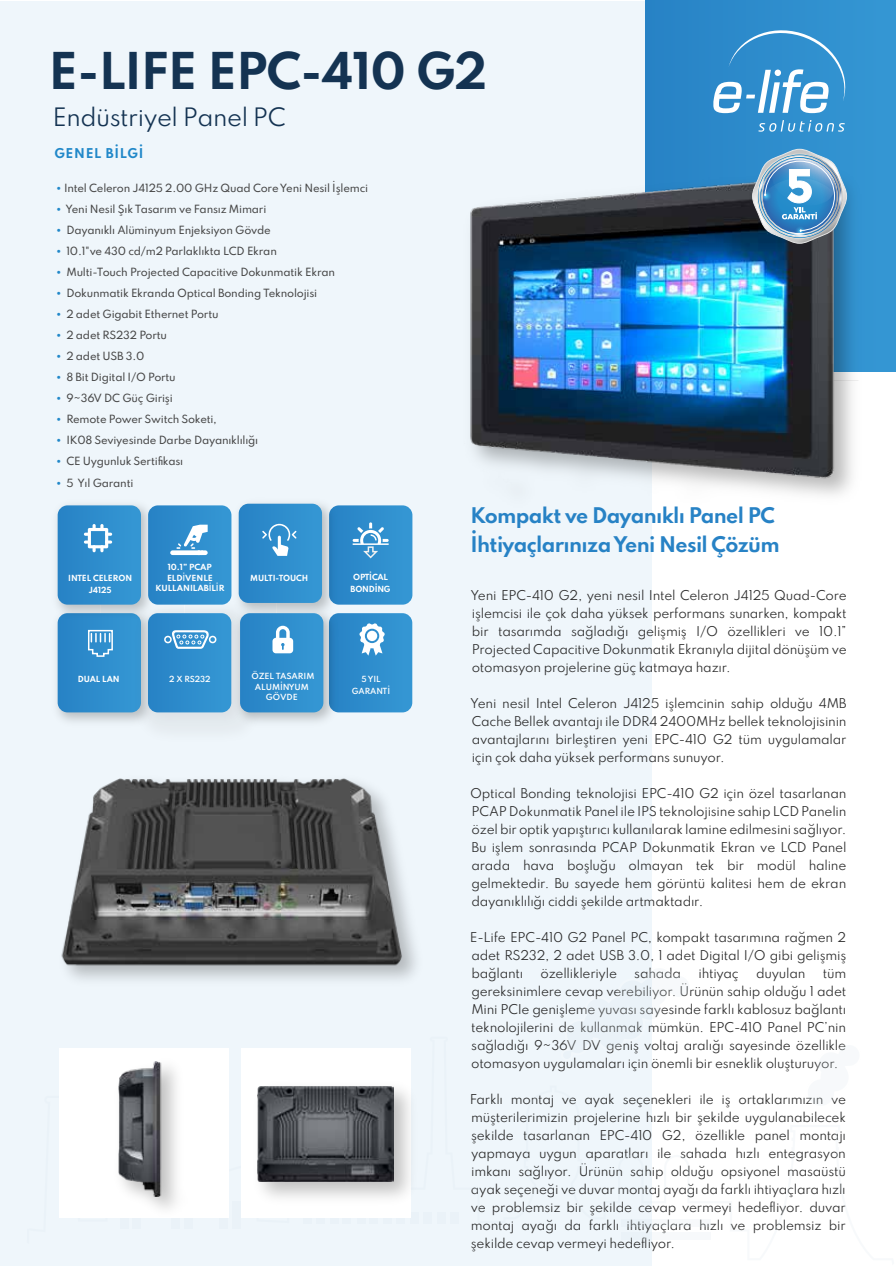
<style>
.page{position:relative;width:896px;height:1266px;background:#fff}
.page>*{position:absolute;margin:0;border:0;box-sizing:border-box;transform-origin:0 0}
.t1{font:700 45px "Spartan";letter-spacing:-.025em;color:#143352}
.t2{font:22.5px "Spartan";letter-spacing:-.025em;color:#143352}
.t3{font:700 19.2px/28.5px "Spartan";letter-spacing:-.035em;color:#2782c5}
.t4{font:12px/18px "Spartan";letter-spacing:-.02em;color:#2b2b2b;text-align:justify}
.t5{font:700 12px "Spartan";letter-spacing:.055em;color:#2188c9}
.t6{font:500 10.05px "Spartan";letter-spacing:-.02em;color:#474747}
.t7{font:700 7.5px/10.5px "Spartan";letter-spacing:-.01em;color:#fff;text-align:center}
.t8{font:600 7.5px/10.5px "Spartan";letter-spacing:-.01em;color:#fff;text-align:center}
.s1{font-family:"Century Gothic";font-weight:400;color:#2188c9}
.s2{font-weight:600}
</style>
<div class="page">
<div style="left:0;top:1px;width:652px;height:1265px;background:#eff6fb"></div>
<div style="left:645px;top:0;width:251px;height:372px;background:linear-gradient(to right,#2782c5,#3597d4)"></div>
<svg style="left:758px;top:120px;width:87px;height:12px"></svg>
<svg style="left:713px;top:30px;width:133px;height:83px;background:#55a2d6"></svg>
<div style="left:242px;top:1048px;width:169px;height:169px;background:#fff"></div>
<div style="left:59px;top:1048px;width:169px;height:169px;background:#fff"></div>
<img style="left:56px;top:622px;width:74px;height:100px">
<img style="left:56px;top:504px;width:92px;height:118px">
<img style="left:231px;top:604px;width:109px;height:123px">
<svg style="left:239px;top:504px;width:83px;height:99px;background:#3691ce"></svg>
<svg style="left:329px;top:613px;width:83px;height:99px;background:#3b93cf"></svg>
<svg style="left:148px;top:505px;width:83px;height:100px;background:#3c94cf"></svg>
<svg style="left:240px;top:613px;width:83px;height:99px;background:#3993cf"></svg>
<img style="left:107px;top:1070px;width:95px;height:148px">
<img style="left:118px;top:1061px;width:54px;height:136px">
<img style="left:257px;top:1086px;width:153px;height:112px">
<img style="left:258px;top:1087px;width:135px;height:94px">
<img style="left:645px;top:163px;width:213px;height:332px">
<img style="left:470px;top:165px;width:376px;height:320px">
<svg style="left:752px;top:149px;width:95px;height:95px;background:#6a9dc2"></svg>
<svg style="left:148px;top:613px;width:83px;height:99px;background:#3892ce"></svg>
<svg style="left:58px;top:505px;width:83px;height:100px;background:#3892ce"></svg>
<svg style="left:329px;top:505px;width:83px;height:100px;background:#3992ce"></svg>
<svg style="left:58px;top:613px;width:83px;height:99px;background:#3590cd"></svg>
<img style="left:61px;top:778px;width:355px;height:202px">
<h1 class="t1" style="left:49px;top:38px;width:440px">E-LIFE EPC-410 G2</h1>
<h2 class="t2" style="left:53px;top:100px;width:235px">Endüstriyel Panel PC</h2>
<p class="t5" style="left:54px;top:145px;width:91px">GENEL BİLGİ</p>
<p class="t6" style="left:56px;top:181px;width:314px"><span class="s1">•</span> Intel Celeron J4125 2.00 GHz Quad Core Yeni Nesil İşlemci</p>
<p class="t6" style="left:56px;top:202px;width:212px"><span class="s1">•</span> Yeni Nesil Şık Tasarım ve Fansız Mimari</p>
<p class="t6" style="left:56px;top:223px;width:217px"><span class="s1">•</span> Dayanıklı Alüminyum Enjeksiyon Gövde</p>
<p class="t6" style="left:56px;top:244px;width:223px"><span class="s1">•</span> 10.1"ve 430 cd/m2 Parlaklıkta LCD Ekran</p>
<p class="t6" style="left:56px;top:265px;width:281px"><span class="s1">•</span> Multi-Touch Projected Capacitive Dokunmatik Ekran</p>
<p class="t6" style="left:56px;top:286px;width:263px"><span class="s1">•</span> Dokunmatik Ekranda Optical Bonding Teknolojisi</p>
<p class="t6" style="left:56px;top:307px;width:164px"><span class="s1">•</span> 2 adet Gigabit Ethernet Portu</p>
<p class="t6" style="left:56px;top:328px;width:113px"><span class="s1">•</span> 2 adet RS232 Portu</p>
<p class="t6" style="left:56px;top:349px;width:90px"><span class="s1">•</span> 2 adet USB 3.0</p>
<p class="t6" style="left:56px;top:370px;width:122px"><span class="s1">•</span> 8 Bit Digital I/O Portu</p>
<p class="t6" style="left:56px;top:391px;width:119px"><span class="s1">•</span> 9~36V DC Güç Girişi</p>
<p class="t6" style="left:56px;top:412px;width:163px"><span class="s1">•</span> Remote Power Switch Soketi,</p>
<p class="t6" style="left:56px;top:432px;width:204px"><span class="s1">•</span> IK08 Seviyesinde Darbe Dayanıklılığı</p>
<p class="t6" style="left:56px;top:453px;width:129px"><span class="s1">•</span> CE Uygunluk Sertifikası</p>
<p class="t6" style="left:56px;top:475px;width:79px"><span class="s1">•</span> 5 Yıl Garanti</p>
<p class="t7" style="left:155px;top:562px;width:71px">10.1” PCAP<br>ELD<span class="s2">İ</span>VENLE<br>KULLANILAB<span class="s2">İ</span>L<span class="s2">İ</span>R</p>
<p class="t7" style="left:250px;top:572px;width:60px">MULTI-TOUCH</p>
<p class="t7" style="left:68px;top:571px;width:65px;line-height:12.1px">INTEL CELERON<br>J4125</p>
<p class="t7" style="left:351px;top:571px;width:42px;line-height:12.1px">OPTİCAL<br>BONDİNG</p>
<p class="t7" style="left:78px;top:674px;width:43px">DUAL LAN</p>
<p class="t8" style="left:169px;top:674px;width:43px">2 X RS232</p>
<p class="t8" style="left:251px;top:671px;width:65px">ÖZEL TASARIM<br>ALUMİNYUM<br>GÖVDE</p>
<p class="t8" style="left:352px;top:673px;width:40px;line-height:12px">5 YIL<br>GARANTİ</p>
<h3 class="t3" style="left:471px;top:501px;width:311px">Kompakt ve Dayanıklı Panel PC<br>İhtiyaçlarınıza Yeni Nesil Çözüm</h3>
<p class="t4" style="left:470px;top:586px;width:378px">Yeni EPC-410 G2, yeni nesil Intel Celeron J4125 Quad-Core işlemcisi ile çok daha yüksek performans sunarken, kompakt bir tasarımda sağladığı gelişmiş I/O özellikleri ve 10.1” Projected Capacitive Dokunmatik Ekranıyla dijital dönüşüm ve otomasyon projelerine güç katmaya hazır.</p>
<p class="t4" style="left:470px;top:694px;width:378px">Yeni nesil Intel Celeron J4125 işlemcinin sahip olduğu 4MB Cache Bellek avantajı ile DDR4 2400MHz bellek teknolojisinin avantajlarını birleştiren yeni EPC-410 G2 tüm uygulamalar için çok daha yüksek performans sunuyor.</p>
<p class="t4" style="left:470px;top:784px;width:378px">Optical Bonding teknolojisi EPC-410 G2 için özel tasarlanan PCAP Dokunmatik Panel ile IPS teknolojisine sahip LCD Panelin özel bir optik yapıştırıcı kullanılarak lamine edilmesini sağlıyor.<br>Bu işlem sonrasında PCAP Dokunmatik Ekran ve LCD Panel arada hava boşluğu olmayan tek bir modül haline gelmektedir. Bu sayede hem görüntü kalitesi hem de ekran dayanıklılığı ciddi şekilde artmaktadır.</p>
<p class="t4" style="left:470px;top:928px;width:378px">E-Life EPC-410 G2 Panel PC, kompakt tasarımına rağmen 2 adet RS232, 2 adet USB 3.0, 1 adet Digital I/O gibi gelişmiş bağlantı</p>
<p class="t4" style="left:540px;top:964px;width:78px">özellikleriyle</p>
<p class="t4" style="left:634px;top:964px;width:48px">sahada</p>
<p class="t4" style="left:698px;top:964px;width:42px">ihtiyaç</p>
<p class="t4" style="left:756px;top:964px;width:51px">duyulan</p>
<p class="t4" style="left:471px;top:964px;width:376px;text-indent:351px">tüm gereksinimlere cevap verebiliyor. Ürünün sahip olduğu 1 adet Mini PCIe genişleme yuvası sayesinde farklı kablosuz bağlantı teknolojilerini de kullanmak mümkün. EPC-410 Panel PC’nin sağladığı 9~36V DV geniş voltaj aralığı sayesinde özellikle otomasyon uygulamaları için önemli bir esneklik oluşturuyor.</p>
<p class="t4" style="left:470px;top:1090px;width:378px">Farklı montaj ve ayak seçenekleri ile iş ortaklarımızın ve müşterilerimizin projelerine hızlı bir şekilde uygulanabilecek şekilde tasarlanan EPC-410 G2, özellikle panel montajı yapmaya uygun aparatları ile sahada hızlı entegrasyon imkanı sağlıyor. Ürünün sahip olduğu opsiyonel masaüstü ayak seçeneği ve duvar montaj ayağı da farklı ihtiyaçlara hızlı ve problemsiz bir şekilde cevap vermeyi hedefliyor. duvar montaj ayağı da farklı ihtiyaçlara hızlı ve problemsiz bir şekilde cevap vermeyi hedefliyor.</p>
</div>
